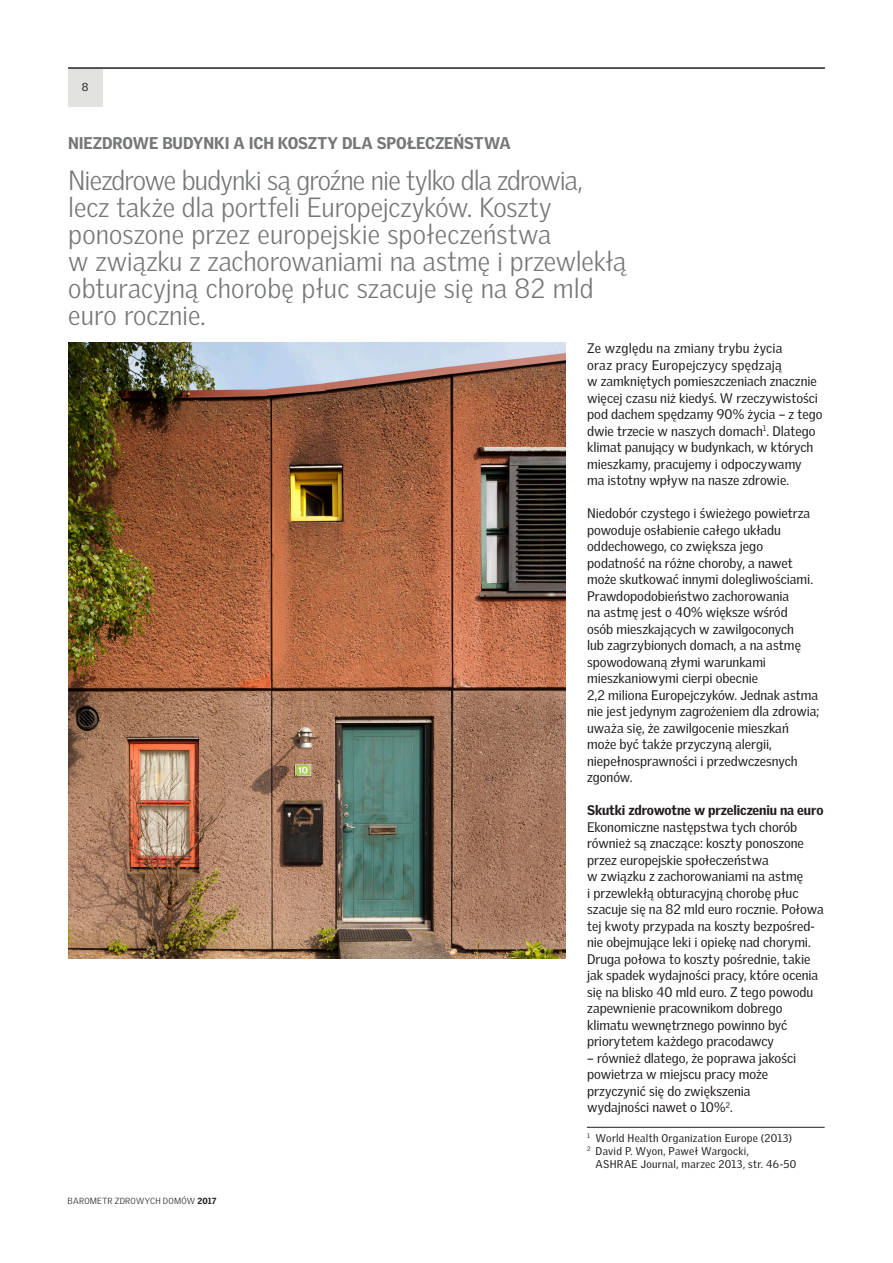
<style>
.page{position:relative;width:893px;height:1263px;background:#fff}
.page>*{position:absolute;margin:0;border:0;box-sizing:border-box;transform-origin:0 0}
.underrubrik{font:300 27px/27px "Velux Gothic";letter-spacing:-.005em;color:#767778}
.headline{font:900 16.5px "Velux Gothic";letter-spacing:-.005em;color:#767778}
.brød{font:13.5px/16.5px "Velux Gothic";color:#231f20}
.mellemr{font:900 13.5px "Velux Gothic";letter-spacing:-.01em;color:#231f20}
.t1{font:11.25px "Velux Gothic";color:#231f20}
.note{font:10.8px "Velux Gothic";letter-spacing:.025em;color:#231f20}
.t2{font:300 8.7px "Velux Gothic";letter-spacing:.02em;color:#231f20}
.s1{font-weight:900}
</style>
<div class="page">
<div style="left:68px;top:69px;width:34px;height:38px;background:#e2e2e0"></div>
<img style="left:69px;top:343px;width:497px;height:616px">
<hr style="left:587px;top:1127px;width:238px;height:1px;background:#231f20">
<hr style="left:68px;top:68px;width:757px;height:1px;background:#231f20">
<p class="t1" style="left:82px;top:80px;width:8px">8</p>
<p class="headline" style="left:68px;top:133px;width:444px">NIEZDROWE BUDYNKI A ICH KOSZTY DLA SPOŁECZEŃSTWA</p>
<p class="underrubrik" style="left:68px;top:167px;width:560px">Niezdrowe budynki są groźne nie tylko dla zdrowia, lecz także dla portfeli Europejczyków. Koszty ponoszone przez europejskie społeczeństwa<br>w związku z zachorowaniami na astmę i przewlekłą obturacyjną chorobę płuc szacuje się na 82 mld euro rocznie.</p>
<p class="t2" style="left:68px;top:1195px;width:151px">BAROMETR ZDROWYCH DOMÓW <span class="s1">2017</span></p>
<p class="brød" style="left:587px;top:340px;width:231px">Ze względu na zmiany trybu życia<br>oraz pracy Europejczycy spędzają<br>w zamkniętych pomieszczeniach znacznie</p>
<p class="brød" style="left:587px;top:389px;width:237px">więcej czasu niż kiedyś. W rzeczywistości pod dachem spędzamy 90% życia – z tego dwie trzecie w naszych domach<sup>1</sup>. Dlatego klimat panujący w budynkach, w których mieszkamy, pracujemy i odpoczywamy<br>ma istotny wpływ na nasze zdrowie.</p>
<p class="brød" style="left:587px;top:505px;width:234px">Niedobór czystego i świeżego powietrza powoduje osłabienie całego układu oddechowego, co zwiększa jego podatność na różne choroby, a nawet może skutkować innymi dolegliwościami.<br>Prawdopodobieństwo zachorowania<br>na astmę jest o 40% większe wśród<br>osób mieszkających w zawilgoconych<br>lub zagrzybionych domach, a na astmę spowodowaną złymi warunkami mieszkaniowymi cierpi obecnie<br>2,2 miliona Europejczyków. Jednak astma nie jest jedynym zagrożeniem dla zdrowia; uważa się, że zawilgocenie mieszkań może być także przyczyną alergii, niepełnosprawności i przedwczesnych zgonów.</p>
<p class="mellemr" style="left:587px;top:801px;width:238px">Skutki zdrowotne w przeliczeniu na euro</p>
<p class="brød" style="left:587px;top:818px;width:238px">Ekonomiczne następstwa tych chorób również są znaczące: koszty ponoszone przez europejskie społeczeństwa<br>w związku z zachorowaniami na astmę<br>i przewlekłą obturacyjną chorobę płuc szacuje się na 82 mld euro rocznie. Połowa tej kwoty przypada na koszty bezpośred&shy;nie obejmujące leki i opiekę nad chorymi.<br>Druga połowa to koszty pośrednie, takie jak spadek wydajności pracy, które ocenia się na blisko 40 mld euro. Z tego powodu zapewnienie pracownikom dobrego klimatu wewnętrznego powinno być priorytetem każdego pracodawcy</p>
<p class="brød" style="left:587px;top:1049px;width:211px">– również dlatego, że poprawa jakości powietrza w miejscu pracy może przyczynić się do zwiększenia wydajności nawet o 10%<sup>2</sup>.</p>
<p class="note" style="left:587px;top:1131px;width:207px"><sup>1</sup> World Health Organization Europe (2013)</p>
<p class="note" style="left:587px;top:1144px;width:163px"><sup>2</sup> David P. Wyon, Paweł Wargocki,</p>
<p class="note" style="left:596px;top:1157px;width:202px">ASHRAE Journal, marzec 2013, str. 46-50</p>
</div>
